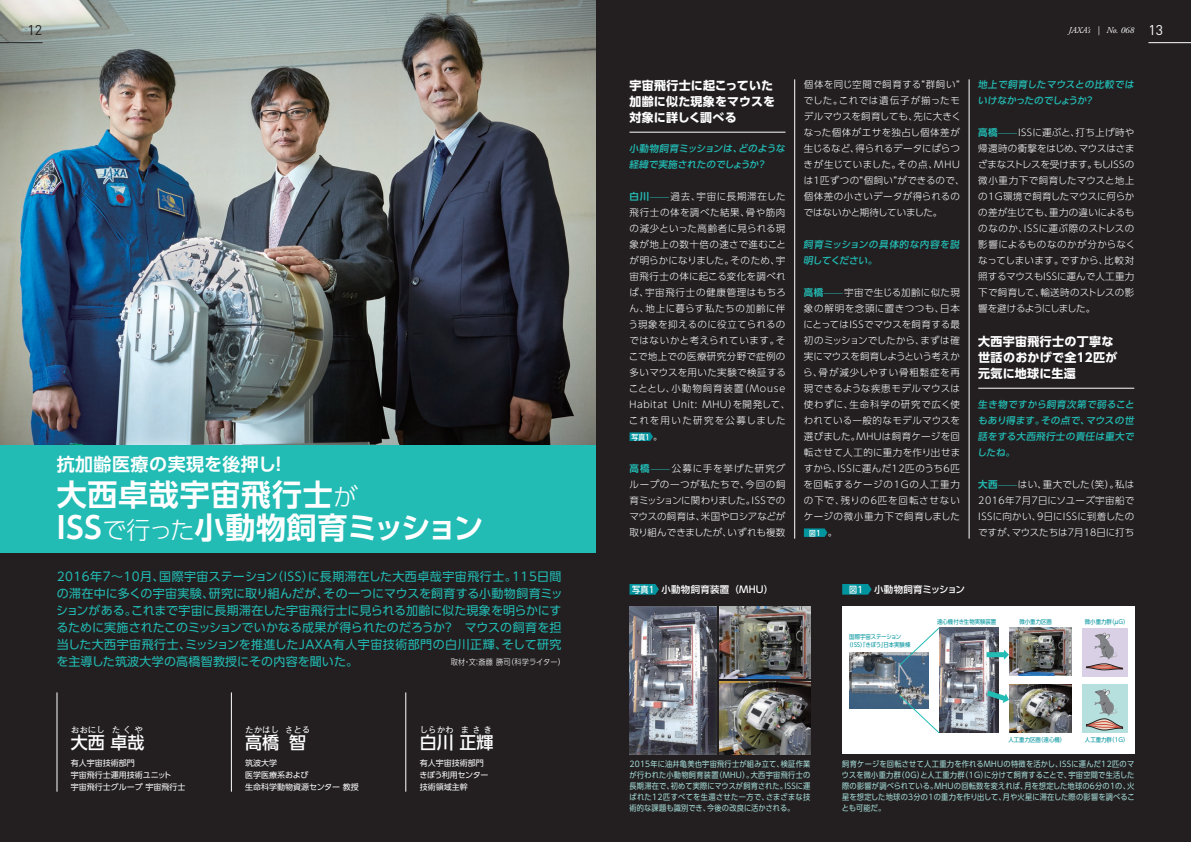
<style>
.page{position:relative;width:1191px;height:842px;background:#231f20}
.page>*{position:absolute;margin:0;border:0;box-sizing:border-box;transform-origin:0 0}
.t1{font:700 30px/33px "UD Shin Go Pr 6 N De";letter-spacing:.025em;color:#fff}
.t2{font:700 18px "UD Shin Go Pr 6 N De";letter-spacing:.025em;color:#fff}
.t3{font:500 17px "UD Shin Go Pr 6 N";color:#fff}
.t4{font:14px "DIN";color:#231f20}
.t5{font:14px "DIN";color:#fff}
.t6{font:12px/17px "UD Shin Go Pr 6 N";letter-spacing:.02em;color:#22bcb5;text-align:justify}
.t7{font:700 12px/16px "UD Shin Go Pr 6 N";letter-spacing:.02em;color:#fff}
.t8{font:300 9.5px/16px "UD Shin Go Pr 6 N";letter-spacing:.035em;color:#fff;text-align:justify}
.t9{font:500 9.5px/16px "UD Shin Go Pr 6 N";color:#22bcb5}
.t10{font:500 9.5px "UD Shin Go Pr 6 N";letter-spacing:.025em;color:#fff}
.t11{font:500 9.5px "UD Shin Go Pr 6 N";letter-spacing:-.01em;color:#fff}
.t12{font:italic 9px "Adobe Garamond Pro";color:#fff}
.t13{font:500 9px "UD Shin Go C Oniz Pr 6 N";color:#fff}
.t14{font:500 8.5px "UD Shin Go Pr 6 N";color:#fff}
.t15{font:8px/11px "UD Shin Go C Oniz Pr 6 N";letter-spacing:.025em;color:#a3dad6;text-align:justify}
.t16{font:8px/12px "UD Shin Go Pr 6 N";color:#fff}
.t17{font:300 8px "UD Shin Go C Oniz Pr 6 N";letter-spacing:.015em;color:#fff}
.t18{font:500 7.5px "UD Shin Go C Oniz Pr 6 N";color:#fff}
.t19{font:6px/8px "UD Shin Go C Oniz Pr 6 N";color:#00949e}
.s1{font-family:"UD Shin Go Pr 6 N";font-weight:300;font-size:24px}
.s2{font-family:"UD Shin Go Pr 6 N De";font-weight:700;color:#22bcb5}
.s3{color:#22bcb5}
</style>
<div class="page">
<img style="left:0;top:0;width:595px;height:445px">
<hr style="left:0;top:42px;width:43px;height:1px;background:#231f20">
<hr style="left:1148px;top:42px;width:43px;height:1px;background:#fff">
<div style="left:0;top:445px;width:595px;height:108px;background:#22bcb5"></div>
<hr style="left:629px;top:132px;width:156px;height:1px;background:#fff">
<svg style="left:629px;top:432px;width:24px;height:9px"></svg>
<svg style="left:804px;top:528px;width:23px;height:9px"></svg>
<hr style="left:978px;top:388px;width:156px;height:1px;background:#fff">
<hr style="left:57px;top:692px;width:1px;height:100px;background:#fff">
<hr style="left:231px;top:692px;width:1px;height:100px;background:#fff">
<hr style="left:405px;top:692px;width:1px;height:100px;background:#fff">
<hr style="left:794px;top:79px;width:1px;height:460px;background:#fff">
<hr style="left:968px;top:79px;width:1px;height:460px;background:#fff">
<img style="left:629px;top:607px;width:88px;height:147px">
<img style="left:719px;top:607px;width:91px;height:72px">
<img style="left:719px;top:682px;width:91px;height:72px">
<div style="left:842px;top:607px;width:292px;height:147px;background:#fff"></div>
<div style="left:1081px;top:685px;width:46px;height:48px;background:#b5e0dd"></div>
<img style="left:849px;top:652px;width:79px;height:57px">
<img style="left:939px;top:628px;width:59px;height:105px">
<img style="left:1009px;top:628px;width:62px;height:48px">
<img style="left:1009px;top:685px;width:62px;height:48px">
<div style="left:1081px;top:628px;width:46px;height:48px;background:#dad0e6"></div>
<svg style="left:1086px;top:632px;width:37px;height:38px"></svg>
<svg style="left:1086px;top:689px;width:37px;height:41px"></svg>
<svg style="left:898px;top:627px;width:42px;height:39px"></svg>
<svg style="left:898px;top:694px;width:42px;height:39px"></svg>
<svg style="left:986px;top:650px;width:23px;height:10px"></svg>
<svg style="left:986px;top:690px;width:23px;height:13px"></svg>
<svg style="left:842px;top:584px;width:29px;height:11px"></svg>
<svg style="left:629px;top:584px;width:30px;height:11px"></svg>
<p class="t4" style="left:28px;top:21px;width:16px">12</p>
<p class="t12" style="left:1068px;top:25px;width:67px">JAXA’s | No. 068</p>
<p class="t5" style="left:1148px;top:21px;width:16px">13</p>
<p class="t2" style="left:57px;top:449px;width:232px">抗加齢医療の実現を後押し！</p>
<p class="t1" style="left:57px;top:478px;width:428px">大西卓哉宇宙飛行士<span class="s1">が<br></span>ISS<span class="s1">で行った</span>小動物飼育ミッション</p>
<p class="t6" style="left:56px;top:568px;width:508px">2016年7～10月、国際宇宙ステーション（ISS）に長期滞在した大西卓哉宇宙飛行士。115日間の滞在中に多くの宇宙実験、研究に取り組んだが、その一つにマウスを飼育する小動物飼育ミッションがある。これまで宇宙に長期滞在した宇宙飛行士に見られる加齢に似た現象を明らかにするために実施されたこのミッションでいかなる成果が得られたのだろうか？　マウスの飼育を担当した大西宇宙飛行士、ミッションを推進したJAXA有人宇宙技術部門の白川正輝、そして研究を主導した筑波大学の高橋智教授にその内容を聞いた。　</p>
<p class="t17" style="left:451px;top:656px;width:116px">取材・文：斎藤 勝司（科学ライター）</p>
<p class="t14" style="left:71px;top:723px;width:35px">おおにし</p>
<p class="t14" style="left:112px;top:723px;width:33px">たくや</p>
<p class="t16" style="left:71px;top:757px;width:102px">有人宇宙技術部門<br>宇宙飛行士運用技術ユニット</p>
<p class="t16" style="left:71px;top:781px;width:116px">宇宙飛行士グループ 宇宙飛行士</p>
<p class="t3" style="left:71px;top:729px;width:75px">大西卓哉</p>
<p class="t14" style="left:245px;top:723px;width:36px">たかはし</p>
<p class="t14" style="left:285px;top:723px;width:27px">さとる</p>
<p class="t16" style="left:245px;top:757px;width:65px">筑波大学<br>医学医療系および</p>
<p class="t16" style="left:245px;top:781px;width:115px">生命科学動物資源センター 教授</p>
<p class="t3" style="left:245px;top:729px;width:62px">高橋智</p>
<p class="t14" style="left:420px;top:723px;width:35px">しらかわ</p>
<p class="t14" style="left:461px;top:723px;width:33px">まさき</p>
<p class="t16" style="left:419px;top:757px;width:70px">有人宇宙技術部門きぼう利用センター</p>
<p class="t16" style="left:420px;top:781px;width:49px">技術領域主幹</p>
<p class="t3" style="left:420px;top:729px;width:75px">白川正輝</p>
<p class="t7" style="left:629px;top:77px;width:147px">宇宙飛行士に起こっていた加齢に似た現象をマウスを対象に詳しく調べる</p>
<p class="t9" style="left:629px;top:140px;width:159px">小動物飼育ミッションは、どのような経緯で実施されたのでしょうか？</p>
<p class="t8" style="left:628px;top:188px;width:163px;text-align:left"><span class="s2">白川</span><span class="s3">—</span>過去、宇宙に長期滞在した飛行士の体を調べた結果、骨や筋肉の減少といった高齢者に見られる現象が地上の数十倍の速さで進むことが明らかになりました。そのため、宇宙飛行士の体に起こる変化を調べれば、宇宙飛行士の健康管理はもちろん、地上に暮らす私たちの加齢に伴う現象を抑えるのに役立てられるのではないかと考えられています。そこで地上での医療研究分野で症例の多いマウスを用いた実験で検証することとし、小動物飼育装置（Mouse<br>Habitat Unit: MHU）を開発して、これを用いた研究を公募しました</p>
<p class="t18" style="left:631px;top:431px;width:20px">写真1</p>
<p class="t8" style="left:653px;top:428px;width:11px">。</p>
<p class="t8" style="left:629px;top:460px;width:158px"><span class="s2">高橋</span><span class="s3">—</span>公募に手を挙げた研究グループの一つが私たちで、今回の飼育ミッションに関わりました。ISSでのマウスの飼育は、米国やロシアなどが取り組んできましたが、いずれも複数</p>
<p class="t8" style="left:803px;top:76px;width:162px;text-align:left">個体を同じ空間で飼育する“群飼い”でした。これでは遺伝子が揃ったモデルマウスを飼育しても、先に大きくなった個体がエサを独占し個体差が生じるなど、得られるデータにばらつきが生じていました。その点、MHUは1匹ずつの“個飼い”ができるので、個体差の小さいデータが得られるのではないかと期待していました。</p>
<p class="t9" style="left:803px;top:236px;width:159px">飼育ミッションの具体的な内容を説明してください。</p>
<p class="t8" style="left:803px;top:284px;width:159px"><span class="s2">高橋</span><span class="s3">—</span>宇宙で生じる加齢に似た現象の解明を念頭に置きつつも、日本にとってはISSでマウスを飼育する最初のミッションでしたから、まずは確実にマウスを飼育しようという考えから、骨が減少しやすい骨粗鬆症を再現できるような疾患モデルマウスは使わずに、生命科学の研究で広く使われている一般的なモデルマウスを選びました。MHUは飼育ケージを回転させて人工的に重力を作り出せますから、ISSに運んだ12匹のうち6匹を回転するケージの1Gの人工重力の下で、残りの6匹を回転させないケージの微小重力下で飼育しました</p>
<p class="t18" style="left:809px;top:527px;width:13px">図1</p>
<p class="t8" style="left:827px;top:524px;width:11px">。</p>
<p class="t9" style="left:978px;top:76px;width:159px">地上で飼育したマウスとの比較ではいけなかったのでしょうか？</p>
<p class="t8" style="left:978px;top:124px;width:159px"><span class="s2">高橋</span><span class="s3">—</span>ISSに運ぶと、打ち上げ時や帰還時の衝撃をはじめ、マウスはさまざまなストレスを受けます。もしISSの微小重力下で飼育したマウスと地上の1G環境で飼育したマウスに何らかの差が生じても、重力の違いによるものなのか、ISSに運ぶ際のストレスの影響によるものなのかが分からなくなってしまいます。ですから、比較対照するマウスもISSに運んで人工重力下で飼育して、輸送時のストレスの影響を避けるようにしました。</p>
<p class="t7" style="left:978px;top:333px;width:141px">大西宇宙飛行士の丁寧な世話のおかげで全12匹が元気に地球に生還</p>
<p class="t9" style="left:977px;top:396px;width:161px;text-align:justify">生き物ですから飼育次第で弱ることもあり得ます。その点で、マウスの世話をする大西飛行士の責任は重大でしたね。</p>
<p class="t8" style="left:978px;top:476px;width:158px"><span class="s2">大西</span><span class="s3">—</span>はい、重大でした（笑）。私は2016年7月7日にソユーズ宇宙船でISSに向かい、9日にISSに到着したのですが、マウスたちは7月18日に打ち</p>
<p class="t13" style="left:632px;top:582px;width:24px">写真1</p>
<p class="t10" style="left:661px;top:582px;width:113px">小動物飼育装置（MHU）</p>
<p class="t13" style="left:849px;top:582px;width:15px">図1</p>
<p class="t11" style="left:874px;top:582px;width:92px">小動物飼育ミッション</p>
<p class="t19" style="left:846px;top:632px;width:65px;text-indent:3px">国際宇宙ステーション（ISS）「きぼう」日本実験棟</p>
<p class="t19" style="left:937px;top:617px;width:61px">遠心機付き生物実験装置</p>
<p class="t19" style="left:1019px;top:617px;width:34px">微小重力区画</p>
<p class="t19" style="left:1084px;top:617px;width:45px">微小重力群（μG）</p>
<p class="t15" style="left:629px;top:758px;width:182px">2015年に油井亀美也宇宙飛行士が組み立て、検証作業が行われた小動物飼育装置（MHU）。大西宇宙飛行士の長期滞在で、初めて実際にマウスが飼育された。ISSに運ばれた12匹すべてを生還させた一方で、さまざまな技術的な課題も識別でき、今後の改良に活かされる。</p>
<p class="t19" style="left:1008px;top:736px;width:58px">人工重力区画（遠心機）</p>
<p class="t19" style="left:1085px;top:736px;width:45px">人工重力群（1G）</p>
<p class="t15" style="left:842px;top:758px;width:294px">飼育ケージを回転させて人工重力を作れるMHUの特徴を活かし、ISSに運んだ12匹のマウスを微小重力群（0G）と人工重力群（1G）に分けて飼育することで、宇宙空間で生活した際の影響が調べられている。MHUの回転数を変えれば、月を想定した地球の6分の1の、火星を想定した地球の3分の1の重力を作り出して、月や火星に滞在した際の影響を調べることも可能だ。</p>
</div>
